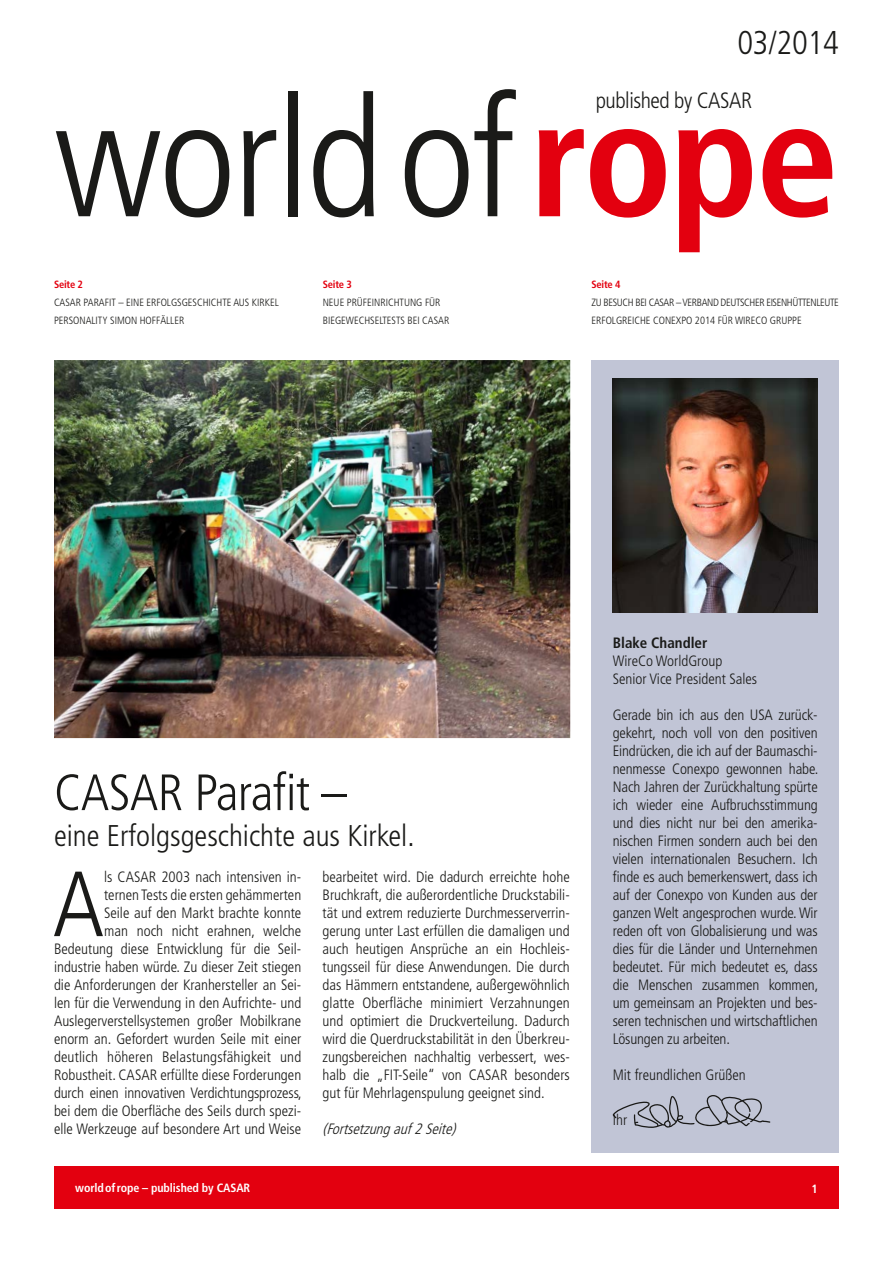
<style>
.page{position:relative;width:893px;height:1263px;background:#fff}
.page>*{position:absolute;margin:0;border:0;box-sizing:border-box;transform-origin:0 0}
.t1{font:300 condensed 166.8px "Frutiger";letter-spacing:-.02em;color:#1a1a18}
.t2{font:300 condensed 92.4px "Frutiger";color:#1a1a18}
.t3{font:300 condensed 51px "Frutiger";letter-spacing:-.01em;color:#1a1a18}
.t4{font:300 condensed 33px "Frutiger";letter-spacing:-.01em;color:#1a1a18}
.t5{font:300 condensed 30px "Frutiger";color:#1a1a18}
.t6{font:300 condensed 22.2px "Frutiger";letter-spacing:-.02em;color:#1a1a18}
.t7{font:300 condensed 15px/18px "Frutiger";color:#1a1a18;text-align:justify}
.t8{font:italic 300 condensed 15px "Frutiger";color:#1a1a18}
.t9{font:700 condensed 15px "Frutiger";color:#1a1a18}
.t10{font:700 condensed 12px "Frutiger";letter-spacing:-.01em;color:#fff}
.t11{font:300 condensed 10.5px/18px "Frutiger";color:#1a1a18}
.t12{font:300 condensed 10.5px/18px "Frutiger";letter-spacing:-.035em;color:#1a1a18}
.t13{font:700 condensed 10.5px "Frutiger";letter-spacing:-.02em;color:#e3000f}
.s1{font-weight:700;color:#e3000f}
</style>
<div class="page">
<div style="left:591px;top:360px;width:248px;height:792px;background:#c1c5d6"></div>
<div style="left:54px;top:1167px;width:785px;height:42px;background:#e3000f"></div>
<img style="left:613px;top:378px;width:205px;height:234px">
<svg style="left:613px;top:1095px;width:157px;height:33px"></svg>
<img style="left:54px;top:360px;width:516px;height:378px">
<h3 class="t4" style="left:737px;top:24px;width:103px">03/2014</h3>
<h1 class="t1" style="left:54px;top:64px;width:786px">worldof<span class="s1">rope</span></h1>
<h3 class="t6" style="left:596px;top:87px;width:158px">published by CASAR</h3>
<p class="t13" style="left:54px;top:278px;width:31px">Seite 2</p>
<p class="t11" style="left:54px;top:294px;width:226px">CASAR PARAFIT – EINE ERFOLGSGESCHICHTE AUS KIRKEL<br>PERSONALITY SIMON HOFFÄLLER</p>
<p class="t13" style="left:323px;top:278px;width:31px">Seite 3</p>
<p class="t11" style="left:323px;top:294px;width:128px">NEUE PRÜFEINRICHTUNG FÜR<br>BIEGEWECHSELTESTS BEI CASAR</p>
<p class="t13" style="left:591px;top:278px;width:31px">Seite 4</p>
<p class="t12" style="left:591px;top:293px;width:249px">ZU BESUCH BEI CASAR – VERBAND DEUTSCHER EISENHÜTTENLEUTE<br>ERFOLGREICHE CONEXPO 2014 FÜR WIRECO GRUPPE</p>
<h3 class="t3" style="left:54px;top:763px;width:294px">CASAR Parafit –</h3>
<h3 class="t5" style="left:54px;top:819px;width:362px">eine Erfolgsgeschichte aus Kirkel.</h3>
<p class="t7" style="left:54px;top:868px;width:249px;text-align:right">ls CASAR 2003 nach intensiven in-<br>ternen Tests die ersten gehämmerten<br>Seile auf den Markt brachte konnte<br>man noch nicht erahnen, welche Bedeutung diese Entwicklung für die Seil&shy;industrie haben würde. Zu dieser Zeit stiegen die Anforderungen der Kranhersteller an Sei&shy;len für die Verwendung in den Aufrichte- und Auslegerverstellsystemen großer Mobilkrane enorm an. Gefordert wurden Seile mit einer deutlich höheren Belastungsfähigkeit und Robustheit. CASAR erfüllte diese Forderungen durch einen innovativen Verdichtungsprozess, bei dem die Oberfläche des Seils durch spezi&shy;elle Werkzeuge auf besondere Art und Weise</p>
<p class="t7" style="left:323px;top:868px;width:249px">bearbeitet wird. Die dadurch erreichte hohe Bruchkraft, die außerordentliche Druckstabili&shy;tät und extrem reduzierte Durchmesserverrin&shy;gerung unter Last erfüllen die damaligen und auch heutigen Ansprüche an ein Hochleis&shy;tungsseil für diese Anwendungen. Die durch das Hämmern entstandene, außergewöhnlich glatte Oberfläche minimiert Verzahnungen und optimiert die Druckverteilung. Dadurch wird die Querdruckstabilität in den Überkreu&shy;zungsbereichen nachhaltig verbessert, wes&shy;halb die „FIT-Seile“ von CASAR besonders gut für Mehrlagenspulung geeignet sind.</p>
<h2 class="t2" style="left:53px;top:852px;width:53px">A</h2>
<p class="t8" style="left:323px;top:1120px;width:139px">(Fortsetzungauf2Seite)</p>
<p class="t9" style="left:613px;top:634px;width:96px">Blake Chandler</p>
<p class="t7" style="left:613px;top:652px;width:146px">WireCo WorldGroup<br>Senior Vice President Sales</p>
<p class="t7" style="left:613px;top:706px;width:207px">Gerade bin ich aus den USA zurück&shy;gekehrt, noch voll von den positiven Eindrücken, die ich auf der Baumaschi&shy;nenmesse Conexpo gewonnen habe.<br>Nach Jahren der Zurückhaltung spürte ich wieder eine Aufbruchsstimmung und dies nicht nur bei den amerika&shy;nischen Firmen sondern auch bei den vielen internationalen Besuchern. Ich finde es auch bemerkenswert, dass ich auf der Conexpo von Kunden aus der ganzen Welt angesprochen wurde. Wir reden oft von Globalisierung und was dies für die Länder und Unternehmen bedeutet. Für mich bedeutet es, dass die Menschen zusammen kommen, um gemeinsam an Projekten und bes&shy;seren technischen und wirtschaftlichen Lösungen zu arbeiten.</p>
<p class="t7" style="left:613px;top:1066px;width:135px">Mit freundlichen Grüßen</p>
<p class="t7" style="left:613px;top:1111px;width:16px">Ihr</p>
<p class="t10" style="left:75px;top:1181px;width:176px">worldofrope – published by CASAR</p>
<p class="t10" style="left:811px;top:1181px;width:8px">1</p>
</div>
